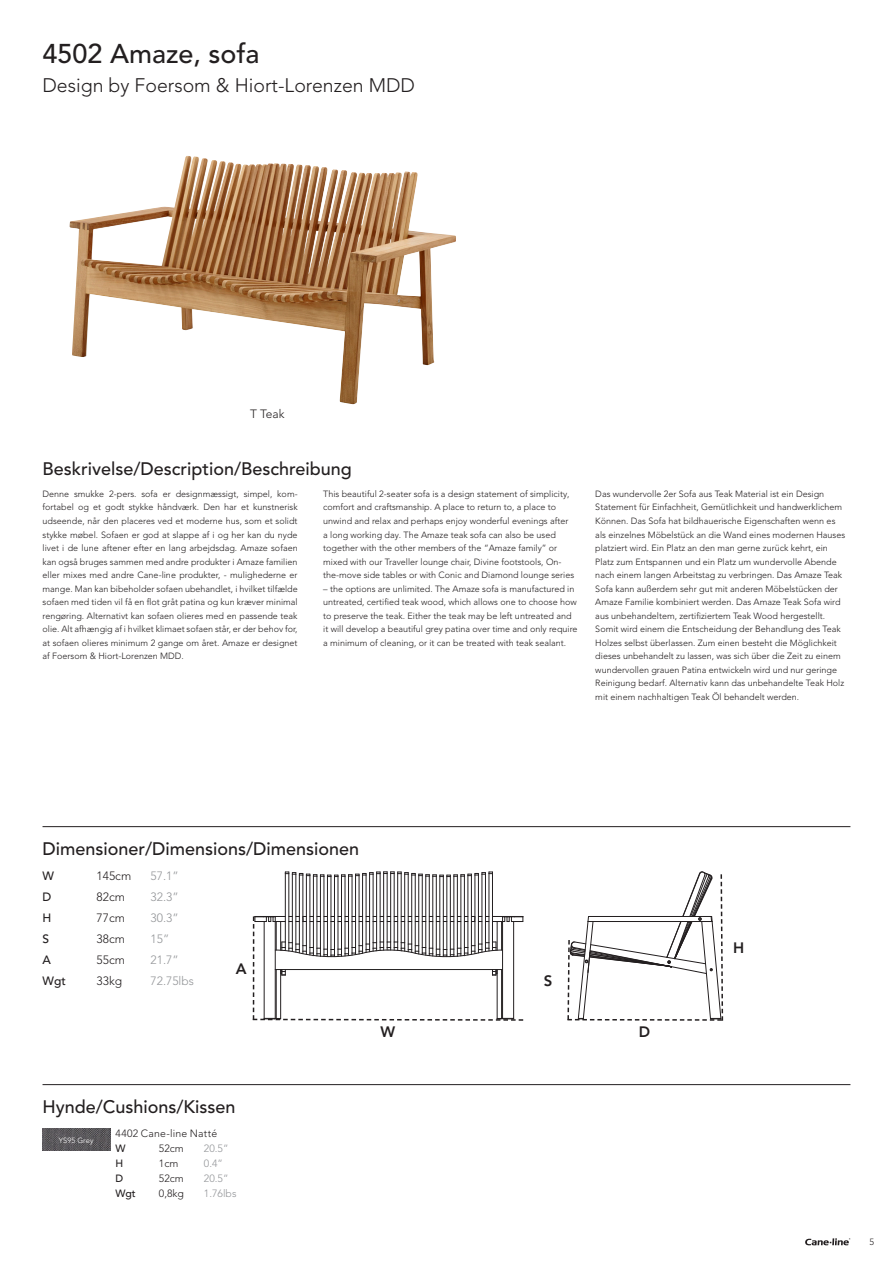
<style>
.page{position:relative;width:893px;height:1263px;background:#fff}
.page>*{position:absolute;margin:0;border:0;box-sizing:border-box;transform-origin:0 0}
.t1{font:500 27px "Avenir LT Pro";color:#231f20}
.t2{font:300 19.5px "Avenir LT Pro";color:#231f20}
.t3{font:500 18px "Avenir LT Pro";color:#231f20}
.t4{font:800 15px "Avenir LT Pro";color:#231f20}
.t5{font:300 12px "Avenir LT Pro";color:#939598}
.t6{font:300 12px "Avenir LT Pro";color:#231f20}
.t7{font:500 12px "Avenir LT Pro";color:#231f20}
.t8{font:300 10.5px "Avenir LT Pro";letter-spacing:.01em;color:#231f20}
.t9{font:300 10.5px "Avenir LT Pro";color:#939598}
.t10{font:500 10.5px "Avenir LT Pro";color:#231f20}
.t11{font:300 9px/13.5px "Avenir LT Pro";color:#231f20}
.t12{font:300 7.5px "Avenir LT Pro";letter-spacing:.01em;color:#fff}
</style>
<div class="page">
<hr style="left:43px;top:826px;width:807px;height:1px;background:#231f20">
<hr style="left:43px;top:1084px;width:807px;height:1px;background:#231f20">
<img style="left:70px;top:158px;width:386px;height:246px">
<hr style="left:489px;top:874px;width:1px;height:69px;background:#231f20">
<hr style="left:492px;top:874px;width:1px;height:68px;background:#231f20">
<hr style="left:482px;top:874px;width:1px;height:70px;background:#231f20">
<hr style="left:485px;top:874px;width:1px;height:69px;background:#231f20">
<hr style="left:475px;top:875px;width:1px;height:71px;background:#231f20">
<hr style="left:478px;top:875px;width:1px;height:69px;background:#231f20">
<hr style="left:468px;top:876px;width:1px;height:71px;background:#231f20">
<hr style="left:471px;top:876px;width:1px;height:70px;background:#231f20">
<hr style="left:461px;top:876px;width:1px;height:72px;background:#231f20">
<hr style="left:464px;top:876px;width:1px;height:71px;background:#231f20">
<hr style="left:453px;top:876px;width:1px;height:73px;background:#231f20">
<hr style="left:457px;top:876px;width:1px;height:72px;background:#231f20">
<hr style="left:446px;top:876px;width:1px;height:73px;background:#231f20">
<hr style="left:450px;top:876px;width:1px;height:73px;background:#231f20">
<hr style="left:439px;top:876px;width:1px;height:73px;background:#231f20">
<hr style="left:443px;top:876px;width:1px;height:73px;background:#231f20">
<hr style="left:432px;top:876px;width:1px;height:72px;background:#231f20">
<hr style="left:436px;top:876px;width:1px;height:73px;background:#231f20">
<hr style="left:425px;top:876px;width:1px;height:71px;background:#231f20">
<hr style="left:429px;top:876px;width:1px;height:72px;background:#231f20">
<hr style="left:418px;top:876px;width:1px;height:70px;background:#231f20">
<hr style="left:422px;top:876px;width:1px;height:71px;background:#231f20">
<hr style="left:411px;top:875px;width:1px;height:69px;background:#231f20">
<hr style="left:415px;top:875px;width:1px;height:71px;background:#231f20">
<hr style="left:404px;top:874px;width:1px;height:69px;background:#231f20">
<hr style="left:408px;top:874px;width:1px;height:70px;background:#231f20">
<hr style="left:397px;top:874px;width:1px;height:68px;background:#231f20">
<hr style="left:401px;top:874px;width:1px;height:69px;background:#231f20">
<hr style="left:390px;top:873px;width:1px;height:69px;background:#231f20">
<hr style="left:394px;top:873px;width:1px;height:69px;background:#231f20">
<hr style="left:387px;top:873px;width:1px;height:69px;background:#231f20">
<hr style="left:383px;top:873px;width:1px;height:69px;background:#231f20">
<hr style="left:380px;top:874px;width:1px;height:68px;background:#231f20">
<hr style="left:376px;top:874px;width:1px;height:69px;background:#231f20">
<hr style="left:373px;top:874px;width:1px;height:69px;background:#231f20">
<hr style="left:369px;top:874px;width:1px;height:70px;background:#231f20">
<hr style="left:366px;top:875px;width:1px;height:69px;background:#231f20">
<hr style="left:362px;top:875px;width:1px;height:71px;background:#231f20">
<hr style="left:359px;top:876px;width:1px;height:70px;background:#231f20">
<hr style="left:355px;top:876px;width:1px;height:71px;background:#231f20">
<hr style="left:352px;top:876px;width:1px;height:71px;background:#231f20">
<hr style="left:348px;top:876px;width:1px;height:72px;background:#231f20">
<hr style="left:345px;top:876px;width:1px;height:72px;background:#231f20">
<hr style="left:341px;top:876px;width:1px;height:73px;background:#231f20">
<hr style="left:338px;top:876px;width:1px;height:73px;background:#231f20">
<hr style="left:334px;top:876px;width:1px;height:73px;background:#231f20">
<hr style="left:331px;top:876px;width:1px;height:73px;background:#231f20">
<hr style="left:327px;top:876px;width:1px;height:73px;background:#231f20">
<hr style="left:324px;top:876px;width:1px;height:73px;background:#231f20">
<hr style="left:320px;top:876px;width:1px;height:72px;background:#231f20">
<hr style="left:317px;top:876px;width:1px;height:72px;background:#231f20">
<hr style="left:313px;top:876px;width:1px;height:71px;background:#231f20">
<hr style="left:310px;top:876px;width:1px;height:71px;background:#231f20">
<hr style="left:306px;top:876px;width:1px;height:70px;background:#231f20">
<hr style="left:303px;top:875px;width:1px;height:71px;background:#231f20">
<hr style="left:299px;top:875px;width:1px;height:69px;background:#231f20">
<hr style="left:296px;top:874px;width:1px;height:70px;background:#231f20">
<hr style="left:292px;top:874px;width:1px;height:69px;background:#231f20">
<hr style="left:288px;top:874px;width:1px;height:69px;background:#231f20">
<hr style="left:285px;top:874px;width:1px;height:68px;background:#231f20">
<svg style="left:285px;top:871px;width:208px;height:6px"></svg>
<svg style="left:252px;top:916px;width:272px;height:105px"></svg>
<svg style="left:567px;top:871px;width:157px;height:150px"></svg>
<img style="left:43px;top:1129px;width:67px;height:22px">
<svg style="left:805px;top:1238px;width:45px;height:7px"></svg>
<p class="t1" style="left:43px;top:38px;width:219px">4502 Amaze, sofa</p>
<p class="t2" style="left:43px;top:73px;width:374px">Design by Foersom &amp; Hiort-Lorenzen MDD</p>
<p class="t6" style="left:250px;top:406px;width:36px">T Teak</p>
<h3 class="t3" style="left:43px;top:458px;width:311px">Beskrivelse/Description/Beschreibung</h3>
<p class="t11" style="left:43px;top:487px;width:257px;text-align:justify">Denne smukke 2-pers. sofa er designmæssigt, simpel, kom&shy;fortabel og et godt stykke håndværk. Den har et kunstnerisk udseende, når den placeres ved et moderne hus, som et solidt stykke møbel. Sofaen er god at slappe af i og her kan du nyde livet i de lune aftener efter en lang arbejdsdag. Amaze sofaen kan også bruges sammen med andre produkter i Amaze familien eller mixes med andre Cane-line produkter, - mulighederne er mange. Man kan bibeholder sofaen ubehandlet, i hvilket tilfælde sofaen med tiden vil få en flot gråt patina og kun kræver minimal rengøring. Alternativt kan sofaen olieres med en passende teak olie. Alt afhængig af i hvilket klimaet sofaen står, er der behov for, at sofaen olieres minimum 2 gange om året. Amaze er designet af Foersom &amp; Hiort-Lorenzen MDD.</p>
<p class="t11" style="left:323px;top:487px;width:252px">This beautiful 2-seater sofa is a design statement of simplicity, comfort and craftsmanship. A place to return to, a place to unwind and relax and perhaps enjoy wonderful evenings after a long working day. The Amaze teak sofa can also be used together with the other members of the “Amaze family” or mixed with our Traveller lounge chair, Divine footstools, On&shy;the-move side tables or with Conic and Diamond lounge series</p>
<p class="t11" style="left:323px;top:582px;width:256px">– the options are unlimited. The Amaze sofa is manufactured in untreated, certified teak wood, which allows one to choose how to preserve the teak. Either the teak may be left untreated and it will develop a beautiful grey patina over time and only require a minimum of cleaning, or it can be treated with teak sealant.</p>
<p class="t11" style="left:595px;top:487px;width:251px">Das wundervolle 2er Sofa aus Teak Material ist ein Design Statement für Einfachheit, Gemütlichkeit und handwerklichem Können. Das Sofa hat bildhauerische Eigenschaften wenn es als einzelnes Möbelstück an die Wand eines modernen Hauses platziert wird. Ein Platz an den man gerne zurück kehrt, ein Platz zum Entspannen und ein Platz um wundervolle Abende nach einem langen Arbeitstag zu verbringen. Das Amaze Teak Sofa kann außerdem sehr gut mit anderen Möbelstücken der Amaze Familie kombiniert werden. Das Amaze Teak Sofa wird aus unbehandeltem, zertifiziertem Teak Wood hergestellt.<br>Somit wird einem die Entscheidung der Behandlung des Teak Holzes selbst überlassen. Zum einen besteht die Möglichkeit dieses unbehandelt zu lassen, was sich über die Zeit zu einem wundervollen grauen Patina entwickeln wird und nur geringe Reinigung bedarf. Alternativ kann das unbehandelte Teak Holz mit einem nachhaltigen Teak Öl behandelt werden.</p>
<h3 class="t3" style="left:43px;top:838px;width:318px">Dimensioner/Dimensions/Dimensionen</h3>
<p class="t7" style="left:43px;top:869px;width:13px">W</p>
<p class="t6" style="left:97px;top:869px;width:36px">145cm</p>
<p class="t5" style="left:151px;top:869px;width:30px">57.1”</p>
<p class="t7" style="left:43px;top:890px;width:10px">D</p>
<p class="t6" style="left:97px;top:890px;width:30px">82cm</p>
<p class="t5" style="left:151px;top:890px;width:30px">32.3”</p>
<p class="t7" style="left:43px;top:911px;width:10px">H</p>
<p class="t6" style="left:97px;top:911px;width:30px">77cm</p>
<p class="t5" style="left:151px;top:911px;width:30px">30.3”</p>
<p class="t7" style="left:43px;top:932px;width:8px">S</p>
<p class="t6" style="left:97px;top:932px;width:30px">38cm</p>
<p class="t5" style="left:151px;top:932px;width:20px">15”</p>
<p class="t7" style="left:43px;top:953px;width:10px">A</p>
<p class="t6" style="left:97px;top:953px;width:30px">55cm</p>
<p class="t5" style="left:151px;top:953px;width:30px">21.7”</p>
<p class="t7" style="left:43px;top:974px;width:25px">Wgt</p>
<p class="t6" style="left:97px;top:974px;width:27px">33kg</p>
<p class="t5" style="left:151px;top:974px;width:45px">72.75lbs</p>
<p class="t4" style="left:236px;top:960px;width:12px">A</p>
<p class="t4" style="left:381px;top:1022px;width:16px">W</p>
<p class="t3" style="left:43px;top:1096px;width:195px">Hynde/Cushions/Kissen</p>
<p class="t12" style="left:59px;top:1135px;width:36px">YS95 Grey</p>
<p class="t8" style="left:115px;top:1127px;width:103px">4402 Cane-line Natté</p>
<p class="t10" style="left:115px;top:1142px;width:12px">W</p>
<p class="t8" style="left:159px;top:1142px;width:26px">52cm</p>
<p class="t9" style="left:204px;top:1142px;width:26px">20.5”</p>
<p class="t10" style="left:115px;top:1157px;width:9px">H</p>
<p class="t8" style="left:159px;top:1157px;width:21px">1cm</p>
<p class="t9" style="left:204px;top:1157px;width:21px">0.4”</p>
<p class="t10" style="left:115px;top:1172px;width:9px">D</p>
<p class="t8" style="left:159px;top:1172px;width:26px">52cm</p>
<p class="t9" style="left:204px;top:1172px;width:26px">20.5”</p>
<p class="t10" style="left:115px;top:1187px;width:22px">Wgt</p>
<p class="t8" style="left:159px;top:1187px;width:27px">0,8kg</p>
<p class="t9" style="left:204px;top:1187px;width:34px">1.76lbs</p>
<p class="t4" style="left:544px;top:971px;width:10px">S</p>
<p class="t4" style="left:639px;top:1022px;width:13px">D</p>
<p class="t4" style="left:733px;top:939px;width:13px">H</p>
<p class="t11" style="left:869px;top:1235px;width:6px">5</p>
</div>
